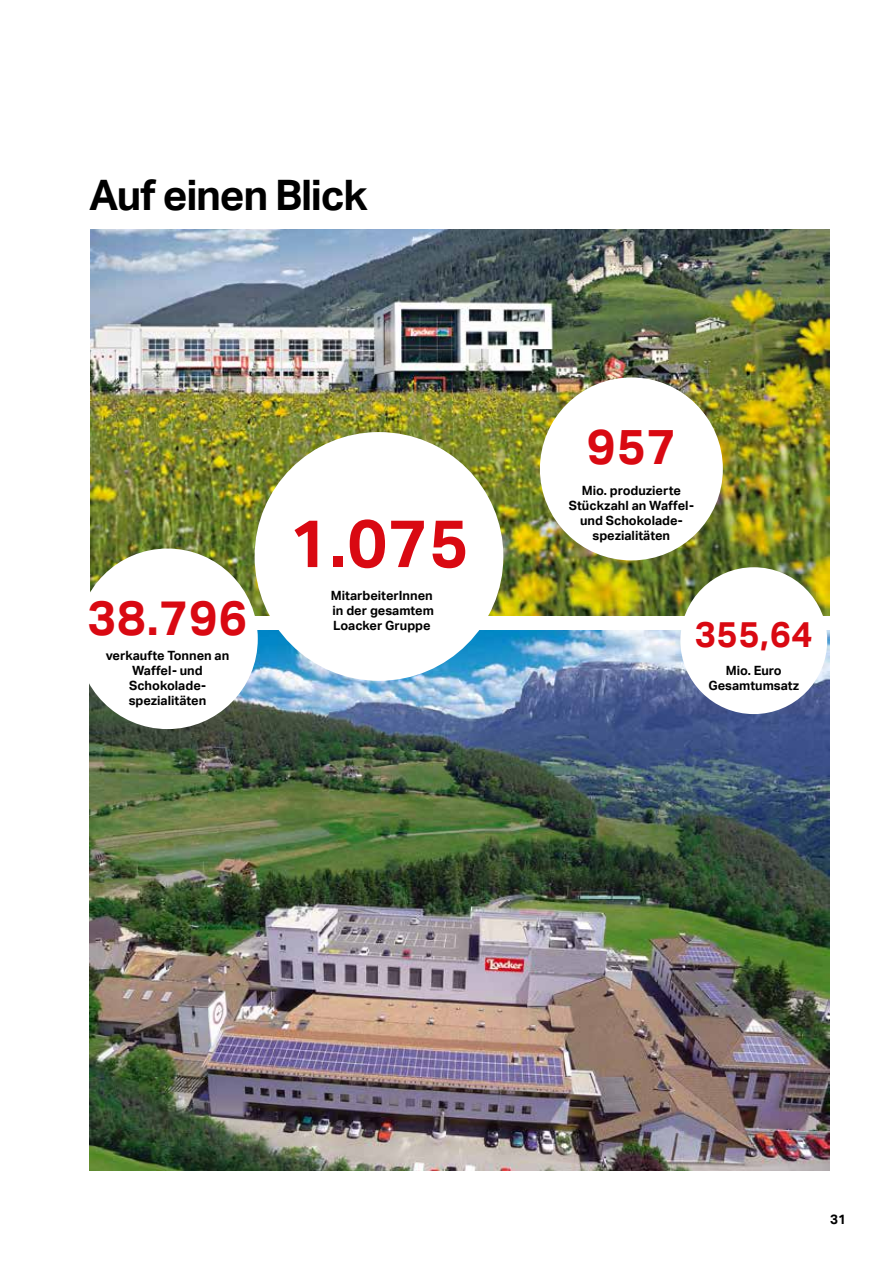
<style>
.page{position:relative;width:893px;height:1263px;background:#fff}
.page>*{position:absolute;margin:0;border:0;box-sizing:border-box;transform-origin:0 0}
.t1{font:700 67.05px "Aktiv Grotesk";color:#d90912}
.t2{font:700 49.35px "Aktiv Grotesk";color:#d90912}
.t3{font:700 48.75px "Aktiv Grotesk";color:#d90912}
.t4{font:700 42px "Aktiv Grotesk";letter-spacing:-.03em;color:#000}
.t5{font:700 36px "Aktiv Grotesk";color:#d90912}
.t6{font:700 13.5px "Aktiv Grotesk";color:#000}
.t7{font:700 12.75px/15px "Aktiv Grotesk";color:#000;text-align:center}
</style>
<div class="page">
<img style="left:90px;top:230px;width:739px;height:385px">
<img style="left:89px;top:630px;width:740px;height:540px">
<div style="left:255px;top:432px;width:248px;height:249px;background:#fff;border-radius:50%"></div>
<div style="left:540px;top:377px;width:183px;height:183px;background:#fff;border-radius:50%"></div>
<div style="left:680px;top:567px;width:147px;height:147px;background:#fff;border-radius:50%"></div>
<div style="left:77px;top:548px;width:181px;height:181px;background:#fff;border-radius:50%"></div>
<h3 class="t4" style="left:89px;top:171px;width:280px">Auf einen Blick</h3>
<h3 class="t3" style="left:88px;top:589px;width:161px">38.796</h3>
<p class="t7" style="left:106px;top:648px;width:125px">verkaufte Tonnen an<br>Waffel- und<br>Schokolade&shy;spezialitäten</p>
<h1 class="t1" style="left:289px;top:505px;width:181px">1.075</h1>
<p class="t7" style="left:331px;top:588px;width:105px;text-align:justify">MitarbeiterInnen in der gesamtem Loacker Gruppe</p>
<h2 class="t2" style="left:587px;top:418px;width:91px">957</h2>
<p class="t7" style="left:569px;top:483px;width:127px">Mio. produzierte<br>Stückzahl an Waffel&shy;und Schokolade&shy;spezialitäten</p>
<h3 class="t5" style="left:695px;top:613px;width:120px">355,64</h3>
<p class="t7" style="left:708px;top:663px;width:92px">Mio. Euro<br>Gesamtumsatz</p>
<p class="t6" style="left:830px;top:1211px;width:17px">31</p>
</div>
